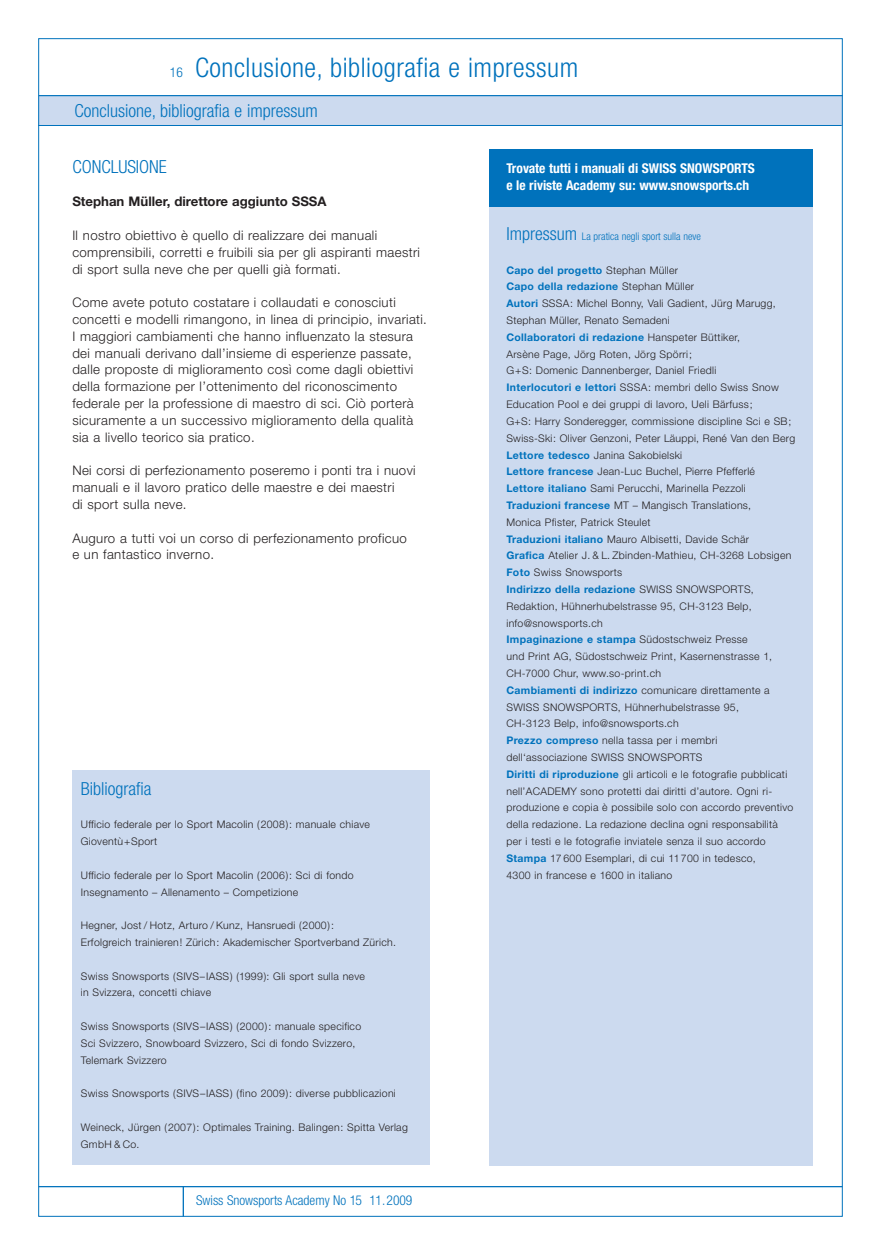
<style>
.page{position:relative;width:881px;height:1255px;background:#fff}
.page>*{position:absolute;margin:0;border:0;box-sizing:border-box;transform-origin:0 0}
.t1{font:300 condensed 27px "Helvetica Neue";letter-spacing:.02em;color:#0072bc}
.t2{font:300 condensed 18px "Helvetica Neue";color:#0072bc}
.t3{font:700 condensed 13.5px/16.8px "Helvetica Neue";color:#fff}
.t4{font:300 condensed 13.5px "Helvetica Neue";color:#0072bc}
.t5{font:300 13.2px/16.8px "Helvetica Neue";letter-spacing:.03em;color:#231f20}
.t6{font:700 13.2px "Helvetica Neue";color:#231f20}
.t7{font:300 10.5px/16.8px "Helvetica Neue";letter-spacing:.03em;color:#231f20}
.t8{font:300 condensed 10.5px "Helvetica Neue";color:#0072bc}
.s1{font-size:13.5px}
.s2{font-size:18px}
.s3{font-weight:700;color:#0072bc}
</style>
<div class="page">
<div style="left:489px;top:150px;width:323px;height:1015px;background:#ccdaef"></div>
<div style="left:489px;top:149px;width:323px;height:57px;background:#0072bc"></div>
<div style="left:38px;top:96px;width:804px;height:29px;background:#ccdaef"></div>
<hr style="left:38px;top:125px;width:803px;height:1px;background:#0072bc">
<hr style="left:39px;top:1186px;width:803px;height:1px;background:#0072bc">
<hr style="left:183px;top:1186px;width:1px;height:30px;background:#0072bc">
<hr style="left:39px;top:95px;width:803px;height:1px;background:#0072bc">
<div style="left:72px;top:770px;width:357px;height:394px;background:#ccdaef"></div>
<h1 class="t1" style="left:170px;top:58px;width:409px"><span class="s1">16</span> Conclusione, bibliografia e impressum</h1>
<h2 class="t2" style="left:75px;top:104px;width:244px">Conclusione, bibliografia e impressum</h2>
<h2 class="t2" style="left:72px;top:160px;width:96px">CONCLUSIONE</h2>
<p class="t6" style="left:72px;top:193px;width:256px">Stephan Müller, direttore aggiunto SSSA</p>
<p class="t5" style="left:72px;top:226px;width:349px">Il nostro obiettivo è quello di realizzare dei manuali comprensibili, corretti e fruibili sia per gli aspiranti maestri di sport sulla neve che per quelli già formati.</p>
<p class="t5" style="left:72px;top:294px;width:356px">Come avete potuto costatare i collaudati e conosciuti concetti e modelli rimangono, in linea di principio, invariati.<br>I maggiori cambiamenti che hanno influenzato la stesura dei manuali derivano dall’insieme di esperienze passate, dalle proposte di miglioramento così come dagli obiettivi della formazione per l’ottenimento del riconoscimento federale per la professione di maestro di sci. Ciò porterà sicuramente a un successivo miglioramento della qualità sia a livello teorico sia pratico.</p>
<p class="t5" style="left:72px;top:462px;width:344px">Nei corsi di perfezionamento poseremo i ponti tra i nuovi manuali e il lavoro pratico delle maestre e dei maestri<br>di sport sulla neve.</p>
<p class="t5" style="left:72px;top:529px;width:336px">Auguro a tutti voi un corso di perfezionamento proficuo e un fantastico inverno.</p>
<p class="t3" style="left:506px;top:161px;width:250px">Trovate tutti i manuali di SWISS SNOWSPORTS e le riviste Academy su: www.snowsports.ch</p>
<p class="t8" style="left:506px;top:232px;width:196px"><span class="s2">Impressum</span> La pratica negli sport sulla neve</p>
<p class="t7" style="left:506px;top:261px;width:290px"><span class="s3">Capo del progetto</span> Stephan Müller<br><span class="s3">Capo della redazione</span> Stephan Müller<br><span class="s3">Autori</span> SSSA: Michel Bonny, Vali Gadient, Jürg Marugg, Stephan Müller, Renato Semadeni<br><span class="s3">Collaboratori di redazione</span> Hanspeter Büttiker,<br>Arsène Page, Jörg Roten, Jörg Spörri;<br>G+S: Domenic Dannenberger, Daniel Friedli<br><span class="s3">Interlocutori e lettori</span> SSSA: membri dello Swiss Snow Education Pool e dei gruppi di lavoro, Ueli Bärfuss;<br>G+S: Harry Sonderegger, commissione discipline Sci e SB; Swiss-Ski: Oliver Genzoni, Peter Läuppi, René Van den Berg <span class="s3">Lettore tedesco</span> Janina Sakobielski<br><span class="s3">Lettore francese</span> Jean-Luc Buchel, Pierre Pfefferlé <span class="s3">Lettore italiano</span> Sami Perucchi, Marinella Pezzoli <span class="s3">Traduzioni francese</span> MT – Mangisch Translations,<br>Monica Pfister, Patrick Steulet<br><span class="s3">Traduzioni italiano</span> Mauro Albisetti, Davide Schär<br><span class="s3">Grafica</span> Atelier J. &amp; L. Zbinden-Mathieu, CH-3268 Lobsigen <span class="s3">Foto</span> Swiss Snowsports<br><span class="s3">Indirizzo della redazione</span> SWISS SNOWSPORTS, Redaktion, Hühnerhubelstrasse 95, CH-3123 Belp, info@snowsports.ch<br><span class="s3">Impaginazione e stampa</span> Südostschweiz Presse<br>und Print AG, Südostschweiz Print, Kasernenstrasse 1, CH-7000 Chur, www.so-print.ch<br><span class="s3">Cambiamenti di indirizzo</span> comunicare direttamente a SWISS SNOWSPORTS, Hühnerhubelstrasse 95,<br>CH-3123 Belp, info@snowsports.ch<br><span class="s3">Prezzo compreso</span> nella tassa per i membri dell‘associazione SWISS SNOWSPORTS<br><span class="s3">Diritti di riproduzione</span> gli articoli e le fotografie pubblicati nell’ACADEMY sono protetti dai diritti d’autore. Ogni ri&shy;produzione e copia è possibile solo con accordo preventivo della redazione. La redazione declina ogni responsabilità per i testi e le fotografie inviatele senza il suo accordo <span class="s3">Stampa</span> 17 600 Esemplari, di cui 11700 in tedesco,<br>4300 in francese e 1600 in italiano</p>
<h2 class="t2" style="left:81px;top:781px;width:72px">Bibliografia</h2>
<p class="t7" style="left:81px;top:816px;width:290px">Ufficio federale per lo Sport Macolin (2008): manuale chiave<br>Gioventù+Sport</p>
<p class="t7" style="left:81px;top:866px;width:274px">Ufficio federale per lo Sport Macolin (2006): Sci di fondo<br>Insegnamento – Allenamento – Competizione</p>
<p class="t7" style="left:81px;top:916px;width:316px">Hegner, Jost / Hotz, Arturo / Kunz, Hansruedi (2000):<br>Erfolgreich trainieren! Zürich: Akademischer Sportverband Zürich.</p>
<p class="t7" style="left:81px;top:967px;width:285px">Swiss Snowsports (SIVS–IASS) (1999): Gli sport sulla neve in Svizzera, concetti chiave</p>
<p class="t7" style="left:81px;top:1017px;width:282px">Swiss Snowsports (SIVS–IASS) (2000): manuale specifico<br>Sci Svizzero, Snowboard Svizzero, Sci di fondo Svizzero,<br>Telemark Svizzero</p>
<p class="t7" style="left:81px;top:1084px;width:316px">Swiss Snowsports (SIVS–IASS) (fino 2009): diverse pubblicazioni</p>
<p class="t7" style="left:81px;top:1118px;width:328px">Weineck, Jürgen (2007): Optimales Training. Balingen: Spitta Verlag<br>GmbH &amp; Co.</p>
<p class="t4" style="left:196px;top:1195px;width:218px">Swiss Snowsports Academy No 15 11.2009</p>
</div>
